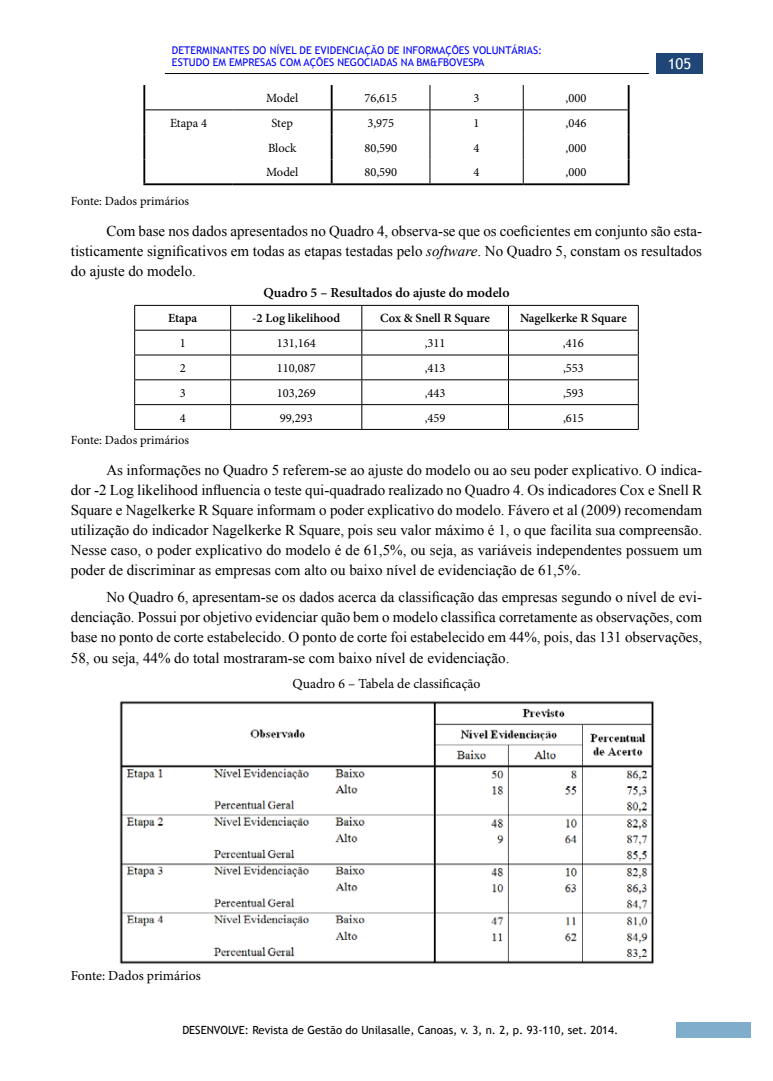
<style>
.page{position:relative;width:773px;height:1081px;background:#fff}
.page>*{position:absolute;margin:0;border:0;box-sizing:border-box;transform-origin:0 0}
.t1{font:15px/20px "Times New Roman";color:#000;text-align:justify}
.t2{font:15px "Trebuchet MS";color:#fff}
.t3{font:13.75px "Minion Pro";color:#000}
.t4{font:600 13.75px "Minion Pro";color:#000}
.t5{font:12.5px "Minion Pro";color:#000}
.t6{font:600 12.5px "Minion Pro";color:#000}
.t7{font:11.25px "Trebuchet MS";color:#000}
.t8{font:10.62px/12.5px "Trebuchet MS";color:#00f}
.s1{font-style:italic}
</style>
<div class="page">
<hr style="left:165px;top:73px;width:483px;height:1px;background:#000">
<div style="left:676px;top:1022px;width:75px;height:16px;background:#80adcc"></div>
<div style="left:656px;top:54px;width:46px;height:20px;background:#1f4677"></div>
<svg style="left:145px;top:85px;width:482px;height:98px"></svg>
<hr style="left:143px;top:85px;width:2px;height:25px;background:#000">
<hr style="left:330px;top:85px;width:2px;height:25px;background:#000">
<hr style="left:627px;top:85px;width:2px;height:25px;background:#000">
<hr style="left:143px;top:110px;width:2px;height:25px;background:#000">
<hr style="left:330px;top:110px;width:2px;height:25px;background:#000">
<hr style="left:145px;top:110px;width:88px;height:1px;background:#000">
<hr style="left:233px;top:110px;width:98px;height:1px;background:#000">
<hr style="left:331px;top:110px;width:99px;height:1px;background:#000">
<hr style="left:430px;top:110px;width:93px;height:1px;background:#000">
<hr style="left:523px;top:110px;width:104px;height:1px;background:#000">
<hr style="left:627px;top:110px;width:2px;height:25px;background:#000">
<hr style="left:143px;top:135px;width:2px;height:24px;background:#000">
<hr style="left:330px;top:135px;width:2px;height:24px;background:#000">
<hr style="left:627px;top:135px;width:2px;height:24px;background:#000">
<hr style="left:143px;top:159px;width:2px;height:24px;background:#000">
<hr style="left:330px;top:159px;width:2px;height:24px;background:#000">
<hr style="left:143px;top:183px;width:90px;height:2px;background:#000">
<hr style="left:233px;top:183px;width:98px;height:2px;background:#000">
<hr style="left:331px;top:183px;width:99px;height:2px;background:#000">
<hr style="left:430px;top:183px;width:93px;height:2px;background:#000">
<hr style="left:523px;top:183px;width:106px;height:2px;background:#000">
<svg style="left:429px;top:85px;width:1px;height:98px"></svg>
<svg style="left:523px;top:85px;width:1px;height:98px"></svg>
<hr style="left:627px;top:159px;width:2px;height:24px;background:#000">
<svg style="left:135px;top:306px;width:503px;height:123px"></svg>
<hr style="left:134px;top:305px;width:97px;height:1px;background:#000">
<hr style="left:231px;top:305px;width:131px;height:1px;background:#000">
<hr style="left:362px;top:305px;width:146px;height:1px;background:#000">
<hr style="left:508px;top:305px;width:130px;height:1px;background:#000">
<hr style="left:134px;top:330px;width:97px;height:1px;background:#000">
<hr style="left:231px;top:330px;width:131px;height:1px;background:#000">
<hr style="left:362px;top:330px;width:146px;height:1px;background:#000">
<hr style="left:508px;top:330px;width:130px;height:1px;background:#000">
<hr style="left:134px;top:355px;width:97px;height:1px;background:#000">
<hr style="left:231px;top:355px;width:131px;height:1px;background:#000">
<hr style="left:362px;top:355px;width:146px;height:1px;background:#000">
<hr style="left:508px;top:355px;width:130px;height:1px;background:#000">
<hr style="left:134px;top:379px;width:97px;height:1px;background:#000">
<hr style="left:231px;top:379px;width:131px;height:1px;background:#000">
<hr style="left:362px;top:379px;width:146px;height:1px;background:#000">
<hr style="left:508px;top:379px;width:130px;height:1px;background:#000">
<hr style="left:134px;top:404px;width:97px;height:1px;background:#000">
<svg style="left:134px;top:306px;width:1px;height:123px"></svg>
<hr style="left:231px;top:404px;width:131px;height:1px;background:#000">
<svg style="left:230px;top:306px;width:1px;height:123px"></svg>
<hr style="left:362px;top:404px;width:146px;height:1px;background:#000">
<svg style="left:361px;top:306px;width:1px;height:123px"></svg>
<hr style="left:508px;top:404px;width:130px;height:1px;background:#000">
<svg style="left:508px;top:306px;width:1px;height:123px"></svg>
<svg style="left:638px;top:306px;width:1px;height:123px"></svg>
<hr style="left:134px;top:429px;width:97px;height:1px;background:#000">
<hr style="left:231px;top:429px;width:131px;height:1px;background:#000">
<hr style="left:362px;top:429px;width:146px;height:1px;background:#000">
<hr style="left:508px;top:429px;width:130px;height:1px;background:#000">
<img style="left:119px;top:701px;width:535px;height:263px">
<p class="t8" style="left:172px;top:44px;width:371px">DETERMINANTES DO NÍVEL DE EVIDENCIAÇÃO DE INFORMAÇÕES VOLUNTÁRIAS:<br>ESTUDO EM EMPRESAS COM AÇÕES NEGOCIADAS NA BM&amp;FBOVESPA</p>
<p class="t5" style="left:266px;top:90px;width:34px">Model</p>
<p class="t5" style="left:364px;top:90px;width:34px">76,615</p>
<p class="t5" style="left:473px;top:90px;width:7px">3</p>
<p class="t5" style="left:565px;top:90px;width:22px">,000</p>
<p class="t2" style="left:667px;top:54px;width:25px">105</p>
<p class="t5" style="left:170px;top:114px;width:38px">Etapa 4</p>
<p class="t5" style="left:271px;top:114px;width:23px">Step</p>
<p class="t5" style="left:367px;top:114px;width:28px">3,975</p>
<p class="t5" style="left:473px;top:114px;width:8px">1</p>
<p class="t5" style="left:565px;top:114px;width:22px">,046</p>
<p class="t5" style="left:268px;top:139px;width:30px">Block</p>
<p class="t5" style="left:364px;top:139px;width:34px">80,590</p>
<p class="t5" style="left:473px;top:139px;width:8px">4</p>
<p class="t5" style="left:565px;top:139px;width:22px">,000</p>
<p class="t5" style="left:266px;top:164px;width:34px">Model</p>
<p class="t5" style="left:364px;top:164px;width:34px">80,590</p>
<p class="t5" style="left:473px;top:164px;width:8px">4</p>
<p class="t5" style="left:565px;top:164px;width:22px">,000</p>
<p class="t5" style="left:71px;top:193px;width:120px">Fonte: Dados primários</p>
<p class="t1" style="left:71px;top:220px;width:632px;text-indent:35px">Com base nos dados apresentados no Quadro 4, observa-se que os coeficientes em conjunto são esta&shy;tisticamente significativos em todas as etapas testadas pelo <span class="s1">software</span>. No Quadro 5, constam os resultados do ajuste do modelo.</p>
<p class="t4" style="left:263px;top:283px;width:247px">Quadro 5 – Resultados do ajuste do modelo</p>
<p class="t6" style="left:168px;top:310px;width:31px">Etapa</p>
<p class="t6" style="left:252px;top:310px;width:90px">-2 Log likelihood</p>
<p class="t6" style="left:380px;top:310px;width:111px">Cox &amp; Snell R Square</p>
<p class="t6" style="left:520px;top:310px;width:108px">Nagelkerke R Square</p>
<p class="t5" style="left:180px;top:335px;width:8px">1</p>
<p class="t5" style="left:277px;top:335px;width:40px">131,164</p>
<p class="t5" style="left:424px;top:335px;width:22px">,311</p>
<p class="t5" style="left:563px;top:335px;width:22px">,416</p>
<p class="t5" style="left:180px;top:359px;width:8px">2</p>
<p class="t5" style="left:277px;top:359px;width:40px">110,087</p>
<p class="t5" style="left:424px;top:359px;width:22px">,413</p>
<p class="t5" style="left:563px;top:359px;width:22px">,553</p>
<p class="t5" style="left:180px;top:384px;width:8px">3</p>
<p class="t5" style="left:277px;top:384px;width:40px">103,269</p>
<p class="t5" style="left:424px;top:384px;width:22px">,443</p>
<p class="t5" style="left:563px;top:384px;width:22px">,593</p>
<p class="t5" style="left:180px;top:409px;width:8px">4</p>
<p class="t5" style="left:280px;top:409px;width:34px">99,293</p>
<p class="t5" style="left:424px;top:409px;width:22px">,459</p>
<p class="t5" style="left:563px;top:409px;width:22px">,615</p>
<p class="t5" style="left:71px;top:432px;width:120px">Fonte: Dados primários</p>
<p class="t1" style="left:71px;top:460px;width:632px;text-indent:35px">As informações no Quadro 5 referem-se ao ajuste do modelo ou ao seu poder explicativo. O indica&shy;dor -2 Log likelihood influencia o teste qui-quadrado realizado no Quadro 4. Os indicadores Cox e Snell R Square e Nagelkerke R Square informam o poder explicativo do modelo. Fávero et al (2009) recomendam utilização do indicador Nagelkerke R Square, pois seu valor máximo é 1, o que facilita sua compreensão.<br>Nesse caso, o poder explicativo do modelo é de 61,5%, ou seja, as variáveis independentes possuem um poder de discriminar as empresas com alto ou baixo nível de evidenciação de 61,5%.</p>
<p class="t1" style="left:71px;top:586px;width:632px;line-height:20.4px;text-indent:35px">No Quadro 6, apresentam-se os dados acerca da classificação das empresas segundo o nível de evi&shy;denciação. Possui por objetivo evidenciar quão bem o modelo classifica corretamente as observações, com base no ponto de corte estabelecido. O ponto de corte foi estabelecido em 44%, pois, das 131 observações, 58, ou seja, 44% do total mostraram-se com baixo nível de evidenciação.</p>
<p class="t3" style="left:292px;top:674px;width:190px">Quadro 6 – Tabela de classificação</p>
<p class="t3" style="left:71px;top:966px;width:131px">Fonte: Dados primários</p>
<p class="t7" style="left:182px;top:1023px;width:437px">DESENVOLVE: Revista de Gestão do Unilasalle, Canoas, v. 3, n. 2, p. 93-110, set. 2014.</p>
</div>
